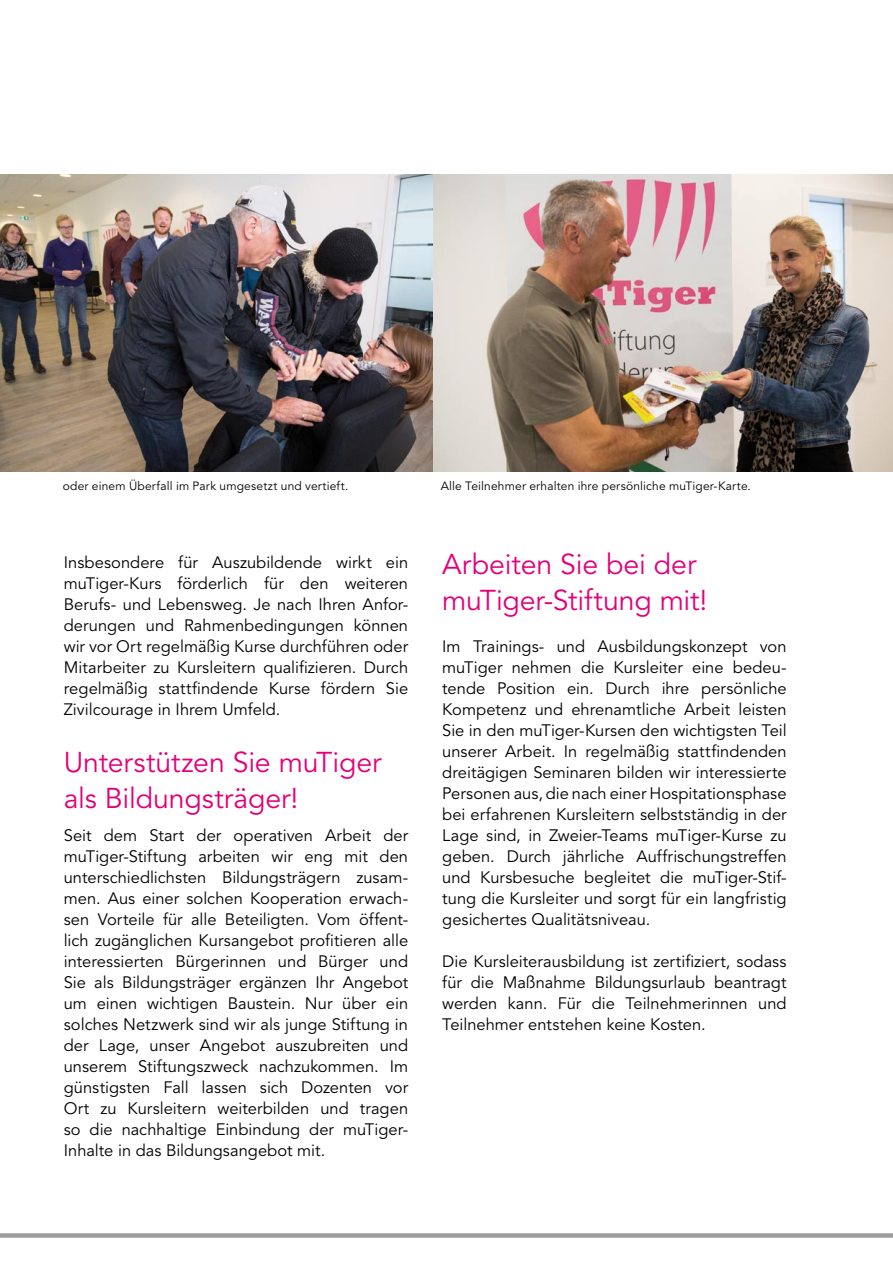
<style>
.page{position:relative;width:893px;height:1263px;background:#fff}
.page>*{position:absolute;margin:0;border:0;box-sizing:border-box;transform-origin:0 0}
.t1{font:28.5px/36px "Avenir LT Std";letter-spacing:-.005em;color:#e2007a}
.t2{font:16.5px/21px "Avenir LT Std";color:#000;text-align:justify}
.t3{font:12px "Avenir LT Std";letter-spacing:.015em;color:#000}
</style>
<div class="page">
<img style="left:0;top:174px;width:434px;height:298px">
<img style="left:434px;top:174px;width:459px;height:298px">
<div style="left:0;top:1233px;width:893px;height:5px;background:#9c9d9f"></div>
<p class="t3" style="left:63px;top:479px;width:287px">oder einem Überfall im Park umgesetzt und vertieft.</p>
<p class="t3" style="left:441px;top:479px;width:312px">Alle Teilnehmer erhalten ihre persönliche muTiger-Karte.</p>
<p class="t2" style="left:64px;top:552px;width:346px">Insbesondere für Auszubildende wirkt ein muTiger-Kurs förderlich für den weiteren Berufs- und Lebensweg. Je nach Ihren Anfor&shy;derungen und Rahmenbedingungen können wir vor Ort regelmäßig Kurse durchführen oder Mitarbeiter zu Kursleitern qualifizieren. Durch regelmäßig stattfindende Kurse fördern Sie Zivilcourage in Ihrem Umfeld.</p>
<h1 class="t1" style="left:64px;top:745px;width:319px">Unterstützen Sie muTiger als Bildungsträger!</h1>
<p class="t2" style="left:64px;top:825px;width:346px">Seit dem Start der operativen Arbeit der muTiger-Stiftung arbeiten wir eng mit den unterschiedlichsten Bildungsträgern zusam&shy;men. Aus einer solchen Kooperation erwach&shy;sen Vorteile für alle Beteiligten. Vom öffent&shy;lich zugänglichen Kursangebot profitieren alle interessierten Bürgerinnen und Bürger und Sie als Bildungsträger ergänzen Ihr Angebot um einen wichtigen Baustein. Nur über ein solches Netzwerk sind wir als junge Stiftung in der Lage, unser Angebot auszubreiten und unserem Stiftungszweck nachzukommen. Im günstigsten Fall lassen sich Dozenten vor Ort zu Kursleitern weiterbilden und tragen so die nachhaltige Einbindung der muTiger-Inhalte in das Bildungsangebot mit.</p>
<h1 class="t1" style="left:442px;top:547px;width:267px">Arbeiten Sie bei der muTiger-Stiftung mit!</h1>
<p class="t2" style="left:442px;top:636px;width:346px">Im Trainings- und Ausbildungskonzept von muTiger nehmen die Kursleiter eine bedeu&shy;tende Position ein. Durch ihre persönliche Kompetenz und ehrenamtliche Arbeit leisten Sie in den muTiger-Kursen den wichtigsten Teil unserer Arbeit. In regelmäßig stattfindenden dreitägigen Seminaren bilden wir interessierte Personen aus, die nach einer Hospitationsphase bei erfahrenen Kursleitern selbstständig in der Lage sind, in Zweier-Teams muTiger-Kurse zu geben. Durch jährliche Auffrischungstreffen und Kursbesuche begleitet die muTiger-Stif&shy;tung die Kursleiter und sorgt für ein langfristig gesichertes Qualitätsniveau.</p>
<p class="t2" style="left:442px;top:951px;width:346px">Die Kursleiterausbildung ist zertifiziert, sodass für die Maßnahme Bildungsurlaub beantragt werden kann. Für die Teilnehmerinnen und Teilnehmer entstehen keine Kosten.</p>
</div>
